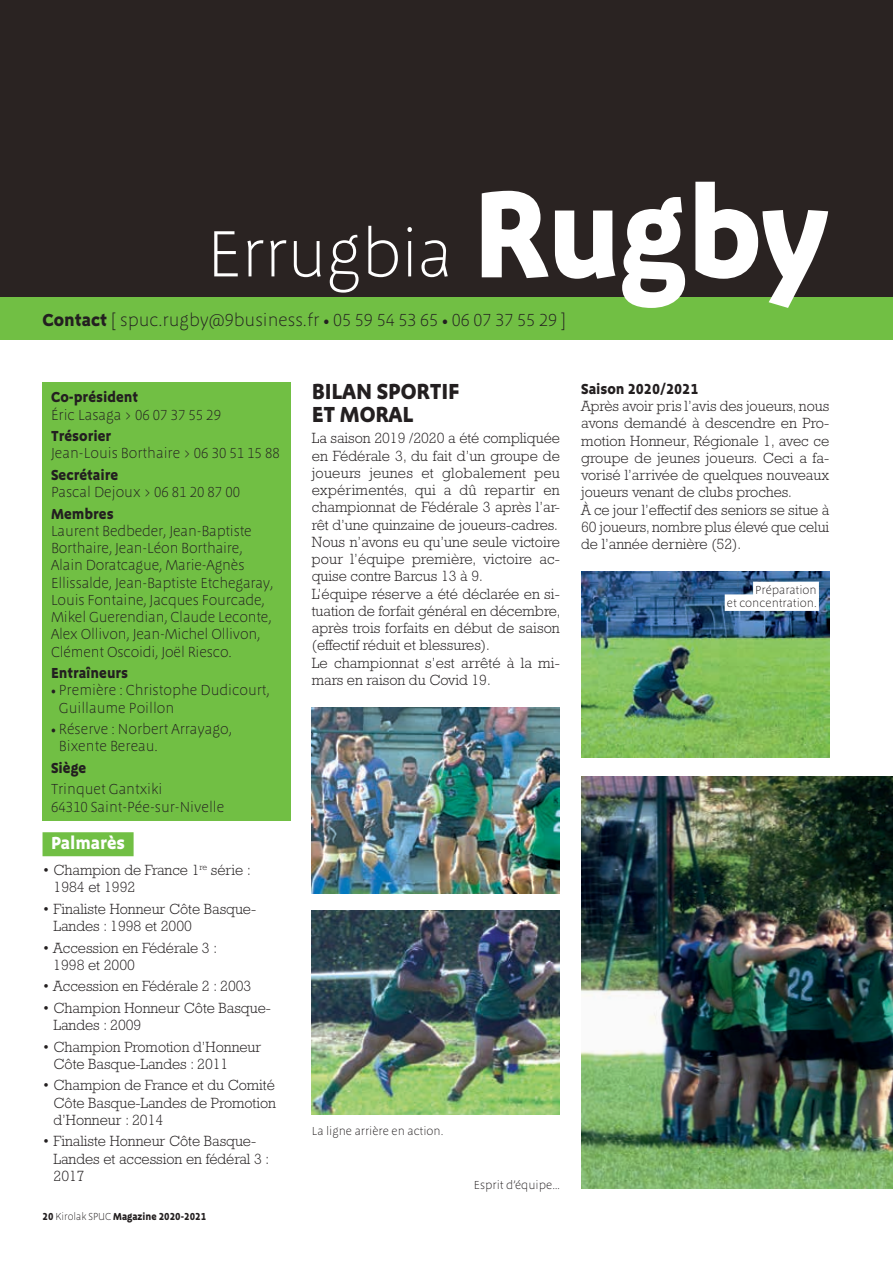
<style>
.page{position:relative;width:893px;height:1263px;background:#fff}
.page>*{position:absolute;margin:0;border:0;box-sizing:border-box;transform-origin:0 0}
.t1{font:300 67.5px "Megano TF";letter-spacing:-.01em;color:#fff}
.t2{font:700 22.5px/22.5px "Megano TF";letter-spacing:-.005em;color:#231f20}
.t3{font:300 18px "Megano TF";color:#231f20}
.t4{font:700 18px "Megano TF";color:#fff}
.t5{font:300 15px/17.2px "Rockwell Std";color:#231f20}
.t6{font:300 15px/17.2px "Megano TF";letter-spacing:-.01em;color:#231f20}
.t7{font:700 15px "Megano TF";color:#231f20}
.t8{font:300 12px/12.8px "Megano TF";color:#231f20;text-align:right}
.t9{font:700 10.5px "Megano TF";color:#231f20;scale:.95 1}
.s1{font-weight:700;font-size:127.5px}
.s2{font-weight:700}
.s3{font-weight:300}
</style>
<div class="page">
<div style="left:0;top:0;width:893px;height:298px;background:#2a2322"></div>
<div style="left:0;top:298px;width:893px;height:42px;background:#71bf44"></div>
<div style="left:43px;top:832px;width:91px;height:24px;background:#71bf44"></div>
<div style="left:43px;top:383px;width:248px;height:438px;background:#71bf44"></div>
<img style="left:581px;top:571px;width:248px;height:186px">
<img style="left:312px;top:910px;width:248px;height:204px">
<img style="left:312px;top:707px;width:248px;height:186px">
<img style="left:581px;top:777px;width:312px;height:411px">
<div style="left:753px;top:582px;width:66px;height:16px;background:#fff"></div>
<div style="left:725px;top:594px;width:94px;height:17px;background:#fff"></div>
<h1 class="t1" style="left:207px;top:214px;width:624px">Errugbia <span class="s1">Rugby</span></h1>
<p class="t3" style="left:43px;top:309px;width:525px"><span class="s2">Contact</span> [ spuc.rugby@9business.fr • 05 59 54 53 65 • 06 07 37 55 29 ]</p>
<p class="t7" style="left:51px;top:388px;width:89px">Co-président</p>
<p class="t6" style="left:51px;top:406px;width:171px">Éric Lasaga &gt; 06 07 37 55 29</p>
<p class="t7" style="left:51px;top:427px;width:62px">Trésorier</p>
<p class="t6" style="left:51px;top:445px;width:230px">Jean-Louis Borthaire &gt; 06 30 51 15 88</p>
<p class="t7" style="left:51px;top:466px;width:69px">Secrétaire</p>
<p class="t6" style="left:51px;top:483px;width:191px">Pascal Dejoux &gt; 06 81 20 87 00</p>
<p class="t7" style="left:51px;top:505px;width:64px">Membres</p>
<p class="t6" style="left:51px;top:522px;width:224px">Laurent Bedbeder, Jean-Baptiste Borthaire, Jean-Léon Borthaire, Alain Doratcague, Marie-Agnès Ellissalde, Jean-Baptiste Etchegaray, Louis Fontaine, Jacques Fourcade, Mikel Guerendian, Claude Leconte, Alex Ollivon, Jean-Michel Ollivon, Clément Oscoidi, Joël Riesco.</p>
<p class="t7" style="left:51px;top:664px;width:79px">Entraîneurs</p>
<p class="t6" style="left:59px;top:682px;width:212px;text-indent:-8px">• Première : Christophe Dudicourt,<br>Guillaume Poillon</p>
<p class="t6" style="left:59px;top:720px;width:175px;text-indent:-8px">• Réserve : Norbert Arrayago,<br>Bixente Bereau.</p>
<p class="t7" style="left:51px;top:759px;width:37px">Siège</p>
<p class="t6" style="left:51px;top:781px;width:175px">Trinquet Gantxiki<br>64310 Saint-Pée-sur-Nivelle</p>
<p class="t4" style="left:51px;top:832px;width:76px">Palmarès</p>
<p class="t5" style="left:54px;top:861px;width:199px;text-indent:-11px">• Champion de France 1<sup>re</sup> série :<br>1984 et 1992</p>
<p class="t5" style="left:54px;top:900px;width:204px;text-indent:-11px">• Finaliste Honneur Côte Basque-<br>Landes : 1998 et 2000</p>
<p class="t5" style="left:53px;top:939px;width:165px;text-indent:-11px">• Accession en Fédérale 3 :<br>1998 et 2000</p>
<p class="t5" style="left:43px;top:977px;width:210px">• Accession en Fédérale 2 : 2003</p>
<p class="t5" style="left:54px;top:999px;width:219px;text-indent:-11px">• Champion Honneur Côte Basque-<br>Landes : 2009</p>
<p class="t5" style="left:54px;top:1038px;width:209px;text-indent:-11px">• Champion Promotion d’Honneur<br>Côte Basque-Landes : 2011</p>
<p class="t5" style="left:54px;top:1076px;width:224px;text-align:justify;text-indent:-11px">• Champion de France et du Comité Côte Basque-Landes de Promotion d’Honneur : 2014</p>
<p class="t5" style="left:54px;top:1132px;width:217px;text-indent:-11px">• Finaliste Honneur Côte Basque-<br>Landes et accession en fédéral 3 :<br>2017</p>
<p class="t9" style="left:43px;top:1211px;width:174px">20 <span class="s3">Kirolak SPUC</span> Magazine 2020-2021</p>
<h2 class="t2" style="left:312px;top:381px;width:149px">BILAN SPORTIF<br>ET MORAL</h2>
<p class="t5" style="left:312px;top:430px;width:250px">La saison 2019 /2020 a été compliquée en Fédérale 3, du fait d’un groupe de joueurs jeunes et globalement peu expérimentés, qui a dû repartir en championnat de Fédérale 3 après l’ar&shy;rêt d’une quinzaine de joueurs-cadres.<br>Nous n’avons eu qu’une seule victoire pour l’équipe première, victoire ac&shy;quise contre Barcus 13 à 9.<br>L’équipe réserve a été déclarée en si&shy;tuation de forfait général en décembre, après trois forfaits en début de saison (effectif réduit et blessures).<br>Le championnat s’est arrêté à la mi&shy;mars en raison du Covid 19.</p>
<p class="t7" style="left:581px;top:380px;width:119px">Saison 2020/2021</p>
<p class="t5" style="left:581px;top:397px;width:250px">Après avoir pris l’avis des joueurs, nous avons demandé à descendre en Pro&shy;motion Honneur, Régionale 1, avec ce groupe de jeunes joueurs. Ceci a fa&shy;vorisé l’arrivée de quelques nouveaux joueurs venant de clubs proches.<br>À ce jour l’effectif des seniors se situe à 60 joueurs, nombre plus élevé que celui de l’année dernière (52).</p>
<p class="t8" style="left:727px;top:583px;width:91px">Préparation<br>et concentration.</p>
<p class="t8" style="left:312px;top:1124px;width:133px">La ligne arrière en action.</p>
<p class="t8" style="left:474px;top:1178px;width:87px">Esprit d’équipe…</p>
</div>
